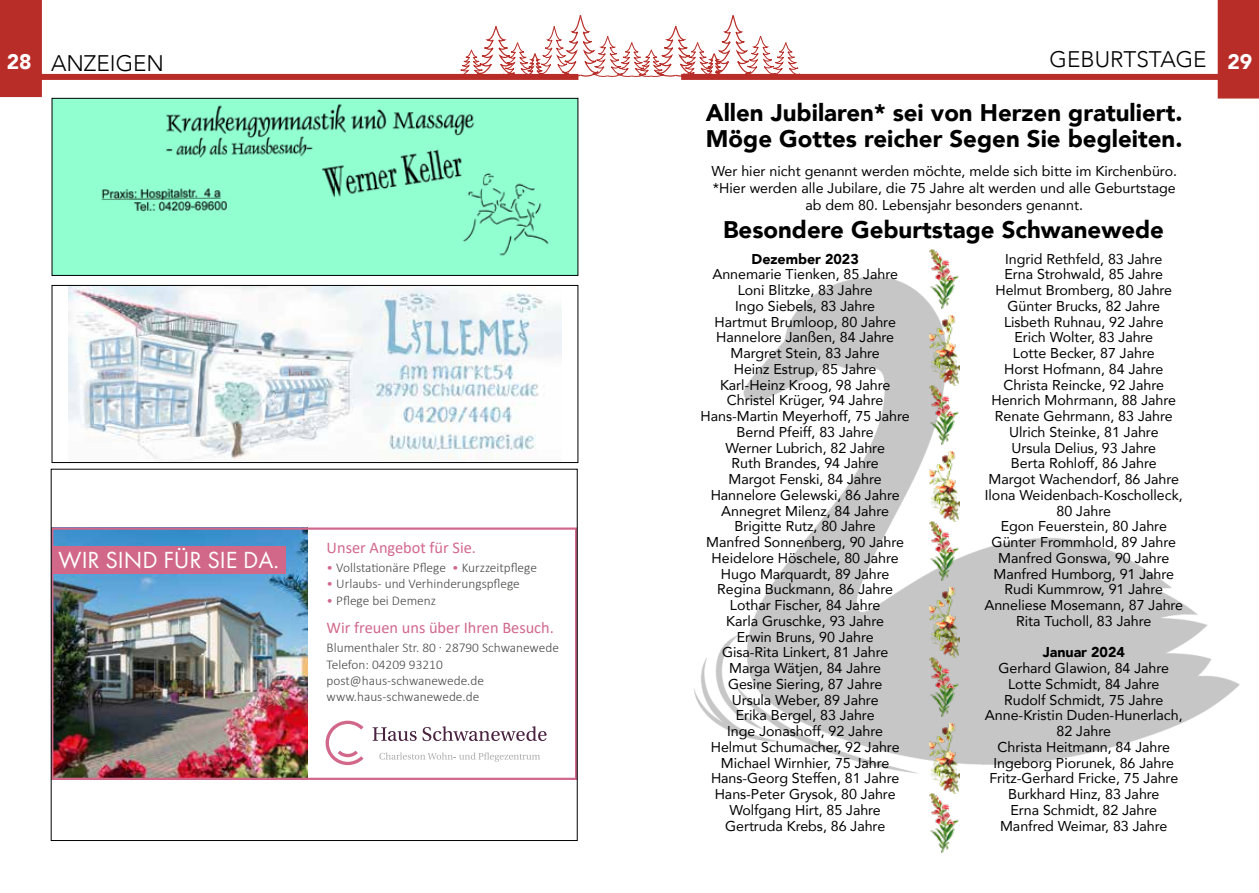
<style>
.page{position:relative;width:1259px;height:893px;background:#fff}
.page>*{position:absolute;margin:0;border:0;box-sizing:border-box;transform-origin:0 0}
.t1{font:24.15px "Futura PT";color:#fff}
.t2{font:900 24px/25.5px "Avenir";color:#000}
.t3{font:300 22.5px "Avenir";color:#000}
.t4{font:900 21px "Avenir";color:#fff}
.t5{font:16.35px "Calibri";color:#d1688a}
.t6{font:14.25px/15.8px "Avenir";letter-spacing:-.005em;color:#000;text-align:center}
.t7{font:900 14.25px "Avenir";letter-spacing:-.005em;color:#000}
.t8{font:300 13.35px/16.4px "Calibri";color:#484847}
.s1{font-weight:900;font-size:21px;color:#fff}
.s2{color:#d1688a}
</style>
<div class="page">
<div style="left:33px;top:74px;width:545px;height:6px;background:#b92d28"></div>
<div style="left:0;top:0;width:42px;height:97px;background:#b92d28"></div>
<div style="left:681px;top:74px;width:546px;height:6px;background:#b92d28"></div>
<div style="left:1217px;top:0;width:42px;height:99px;background:#b92d28"></div>
<svg style="left:459px;top:15px;width:341px;height:64px"></svg>
<img style="left:54px;top:100px;width:522px;height:174px">
<div style="left:52px;top:98px;width:526px;height:178px;border:1px solid #000"></div>
<img style="left:69px;top:287px;width:492px;height:173px">
<div style="left:52px;top:285px;width:526px;height:178px;border:1px solid #000"></div>
<img style="left:54px;top:530px;width:254px;height:247px">
<div style="left:51px;top:546px;width:235px;height:27px;background:#d1688a"></div>
<div style="left:51px;top:527px;width:526px;height:253px;border:2px solid #d1688a"></div>
<svg style="left:325px;top:721px;width:38px;height:44px"></svg>
<svg style="left:372px;top:726px;width:174px;height:15px"></svg>
<svg style="left:379px;top:752px;width:161px;height:10px"></svg>
<img style="left:694px;top:277px;width:546px;height:508px">
<img style="left:929px;top:588px;width:30px;height:129px">
<img style="left:929px;top:724px;width:30px;height:129px">
<img style="left:929px;top:249px;width:30px;height:60px">
<img style="left:929px;top:452px;width:30px;height:129px">
<img style="left:929px;top:316px;width:30px;height:129px">
<h3 class="t3" style="left:1049px;top:46px;width:158px">GEBURTSTAGE</h3>
<h3 class="t3" style="left:7px;top:49px;width:159px"><span class="s1">28</span> ANZEIGEN</h3>
<h3 class="t4" style="left:1227px;top:44px;width:26px">29</h3>
<h1 class="t1" style="left:58px;top:546px;width:222px">WIR SIND FÜR SIE DA.</h1>
<p class="t5" style="left:327px;top:537px;width:151px">Unser Angebot für Sie.</p>
<p class="t8" style="left:327px;top:559px;width:212px"><span class="s2">•</span> Vollstationäre Pflege <span class="s2">•</span> Kurzzeitpflege</p>
<p class="t8" style="left:327px;top:576px;width:195px"><span class="s2">•</span> Urlaubs- und Verhinderungspflege</p>
<p class="t8" style="left:327px;top:592px;width:111px"><span class="s2">•</span> Pflege bei Demenz</p>
<p class="t5" style="left:327px;top:616px;width:229px">Wir freuen uns über Ihren Besuch.</p>
<p class="t8" style="left:327px;top:640px;width:234px">Blumenthaler Str. 80 28790 Schwanewede<br>Telefon: 04209 93210 post@haus-schwanewede.de www.haus-schwanewede.de</p>
<h2 class="t2" style="left:706px;top:99px;width:478px">Allen Jubilaren* sei von Herzen gratuliert.<br>Möge Gottes reicher Segen Sie begleiten.</h2>
<p class="t6" style="left:711px;top:162px;width:467px;line-height:17.2px">Wer hier nicht genannt werden möchte, melde sich bitte im Kirchenbüro. *Hier werden alle Jubilare, die 75 Jahre alt werden und alle Geburtstage ab dem 80. Lebensjahr besonders genannt.</p>
<h2 class="t2" style="left:723px;top:216px;width:442px">Besondere Geburtstage Schwanewede</h2>
<p class="t7" style="left:751px;top:246px;width:109px">Dezember 2023</p>
<p class="t6" style="left:700px;top:266px;width:211px">Annemarie Tienken, 85 Jahre<br>Loni Blitzke, 83 Jahre<br>Ingo Siebels, 83 Jahre<br>Hartmut Brumloop, 80 Jahre<br>Hannelore Janßen, 84 Jahre<br>Margret Stein, 83 Jahre<br>Heinz Estrup, 85 Jahre<br>Karl-Heinz Kroog, 98 Jahre<br>Christel Krüger, 94 Jahre<br>Hans-Martin Meyerhoff, 75 Jahre<br>Bernd Pfeiff, 83 Jahre<br>Werner Lubrich, 82 Jahre<br>Ruth Brandes, 94 Jahre<br>Margot Fenski, 84 Jahre<br>Hannelore Gelewski, 86 Jahre<br>Annegret Milenz, 84 Jahre<br>Brigitte Rutz, 80 Jahre<br>Manfred Sonnenberg, 90 Jahre<br>Heidelore Höschele, 80 Jahre<br>Hugo Marquardt, 89 Jahre<br>Regina Buckmann, 86 Jahre<br>Lothar Fischer, 84 Jahre<br>Karla Gruschke, 93 Jahre<br>Erwin Bruns, 90 Jahre<br>Gisa-Rita Linkert, 81 Jahre<br>Marga Wätjen, 84 Jahre<br>Gesine Siering, 87 Jahre<br>Ursula Weber, 89 Jahre<br>Erika Bergel, 83 Jahre<br>Inge Jonashoff, 92 Jahre<br>Helmut Schumacher, 92 Jahre<br>Michael Wirnhier, 75 Jahre<br>Hans-Georg Steffen, 81 Jahre<br>Hans-Peter Grysok, 80 Jahre<br>Wolfgang Hirt, 85 Jahre<br>Gertruda Krebs, 86 Jahre</p>
<p class="t6" style="left:984px;top:250px;width:200px">Ingrid Rethfeld, 83 Jahre<br>Erna Strohwald, 85 Jahre<br>Helmut Bromberg, 80 Jahre<br>Günter Brucks, 82 Jahre<br>Lisbeth Ruhnau, 92 Jahre<br>Erich Wolter, 83 Jahre<br>Lotte Becker, 87 Jahre<br>Horst Hofmann, 84 Jahre<br>Christa Reincke, 92 Jahre<br>Henrich Mohrmann, 88 Jahre<br>Renate Gehrmann, 83 Jahre<br>Ulrich Steinke, 81 Jahre<br>Ursula Delius, 93 Jahre<br>Berta Rohloff, 86 Jahre<br>Margot Wachendorf, 86 Jahre<br>Ilona Weidenbach-Koscholleck,<br>80 Jahre<br>Egon Feuerstein, 80 Jahre<br>Günter Frommhold, 89 Jahre<br>Manfred Gonswa, 90 Jahre<br>Manfred Humborg, 91 Jahre<br>Rudi Kummrow, 91 Jahre<br>Anneliese Mosemann, 87 Jahre<br>Rita Tucholl, 83 Jahre</p>
<p class="t7" style="left:1042px;top:640px;width:84px">Januar 2024</p>
<p class="t6" style="left:985px;top:660px;width:199px">Gerhard Glawion, 84 Jahre<br>Lotte Schmidt, 84 Jahre<br>Rudolf Schmidt, 75 Jahre<br>Anne-Kristin Duden-Hunerlach,<br>82 Jahre<br>Christa Heitmann, 84 Jahre<br>Ingeborg Piorunek, 86 Jahre<br>Fritz-Gerhard Fricke, 75 Jahre<br>Burkhard Hinz, 83 Jahre<br>Erna Schmidt, 82 Jahre<br>Manfred Weimar, 83 Jahre</p>
</div>
